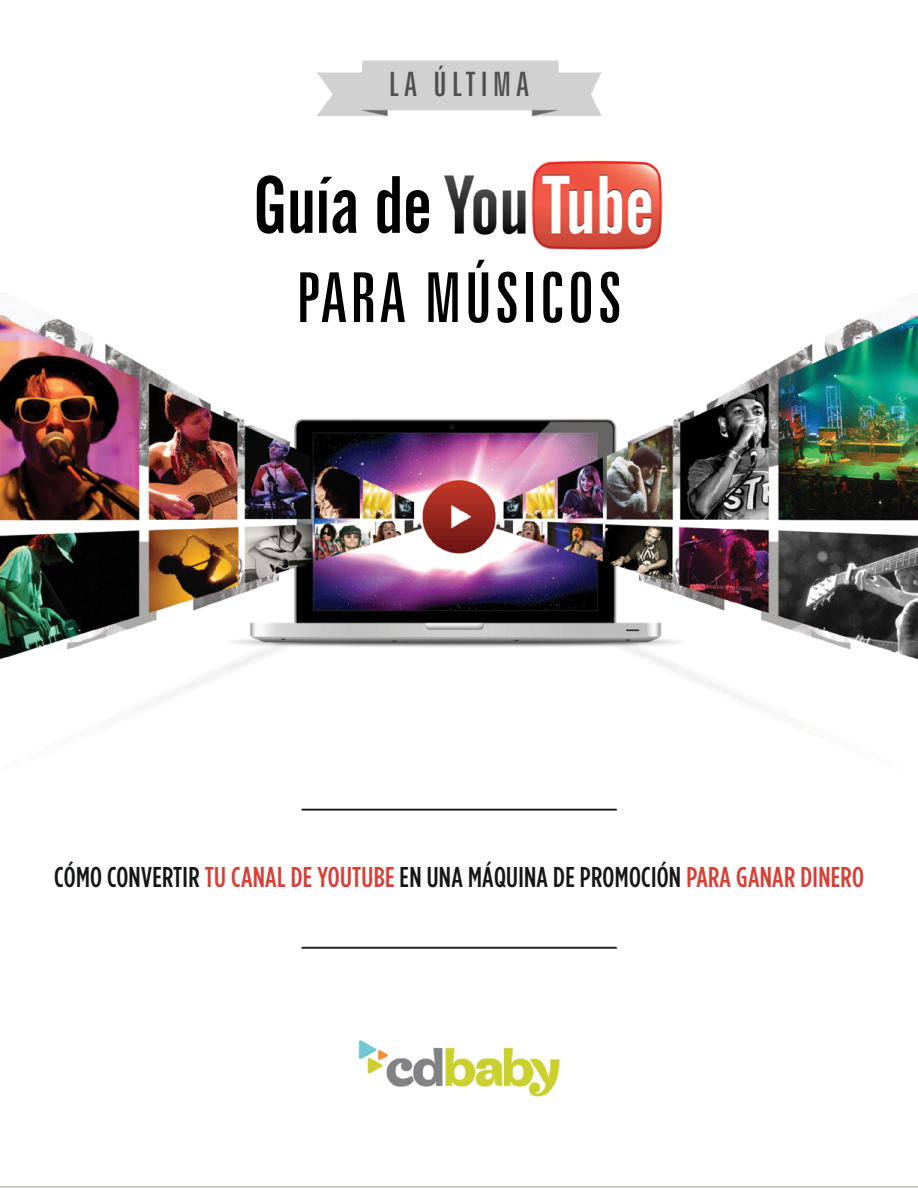
<style>
.page{position:relative;width:918px;height:1188px;background:#fff}
.page>*{position:absolute;margin:0;border:0;box-sizing:border-box;transform-origin:0 0}
.t1{font:85.05px "Alternate Got No 2 D";color:#000}
.t2{font:extra-condensed 69px "Zurich BT";letter-spacing:.05em;color:#000}
.t3{font:extra-condensed 33.6px "Zurich BT";letter-spacing:.16em;color:#4e4f4e}
.t4{font:500 28.65px "Gotham Condensed";letter-spacing:.01em;color:#151616}
.s1{color:#d73e36}
</style>
<div class="page">
<img style="left:0;top:60px;width:918px;height:1037px">
<img style="left:431px;top:150px;width:234px;height:108px">
<p class="t3" style="left:389px;top:65px;width:141px">LA ÚLTIMA</p>
<h1 class="t1" style="left:253px;top:160px;width:180px">Guía de</h1>
<h2 class="t2" style="left:297px;top:258px;width:326px">PARA MÚSICOS</h2>
<p class="t4" style="left:54px;top:861px;width:812px">CÓMO CONVERTIR <span class="s1">TU CANAL DE YOUTUBE</span> EN UNA MÁQUINA DE PROMOCIÓN <span class="s1">PARA GANAR DINERO</span></p>
</div>
